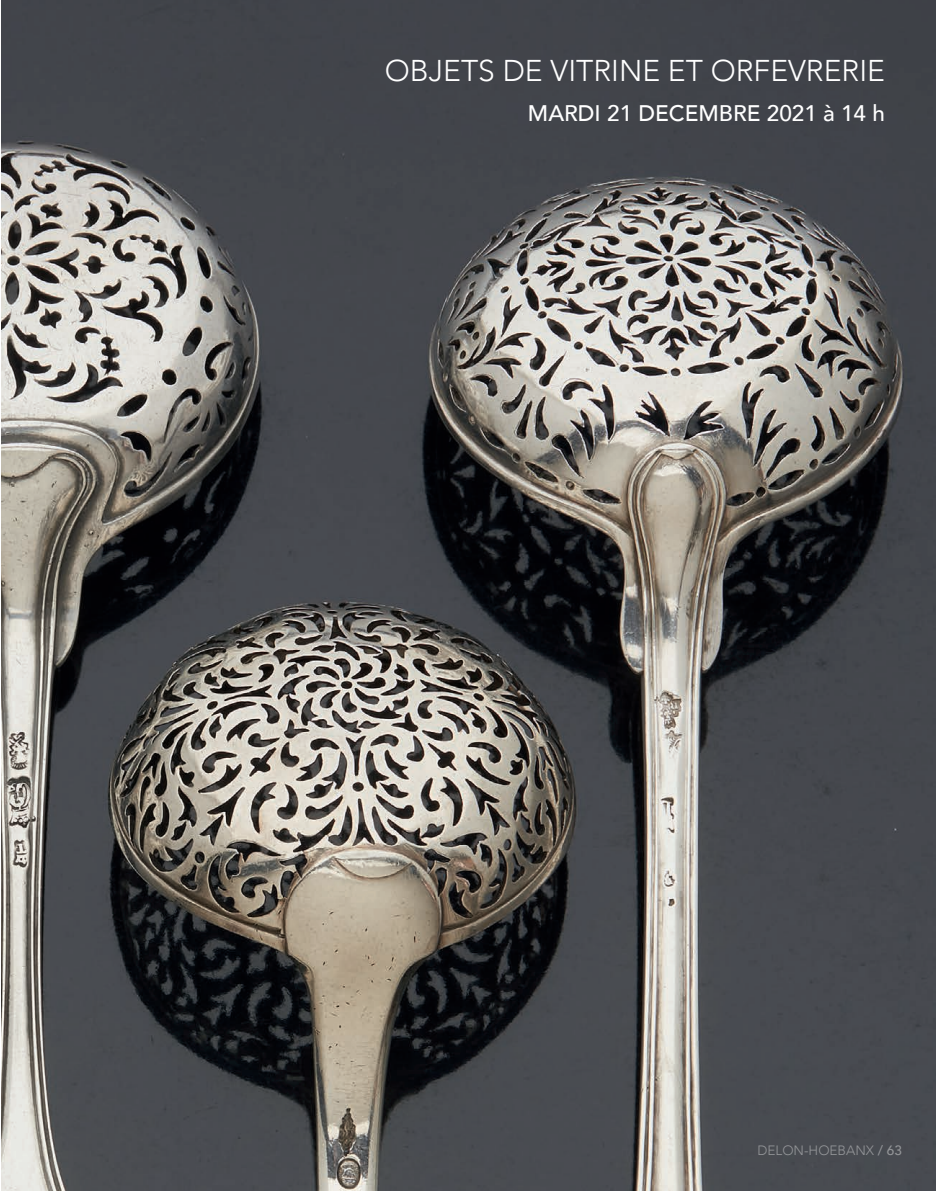
<style>
.page{position:relative;width:936px;height:1191px;background:#fff}
.page>*{position:absolute;margin:0;border:0;box-sizing:border-box;transform-origin:0 0}
.t1{font:300 30px "Avenir";color:#fff}
.t2{font:500 22.5px "Avenir";color:#fff}
.t3{font:300 13.5px "Avenir";color:#939598}
.s1{font-weight:500}
</style>
<div class="page">
<img style="left:1px;top:0;width:934px;height:1191px">
<p class="t1" style="left:385px;top:53px;width:501px">OBJETS DE VITRINE ET ORFEVRERIE</p>
<p class="t2" style="left:528px;top:93px;width:358px">MARDI 21 DECEMBRE 2021 à 14 h</p>
<p class="t3" style="left:757px;top:1142px;width:146px">DELON-HOEBANX <span class="s1">/ 63</span></p>
</div>
